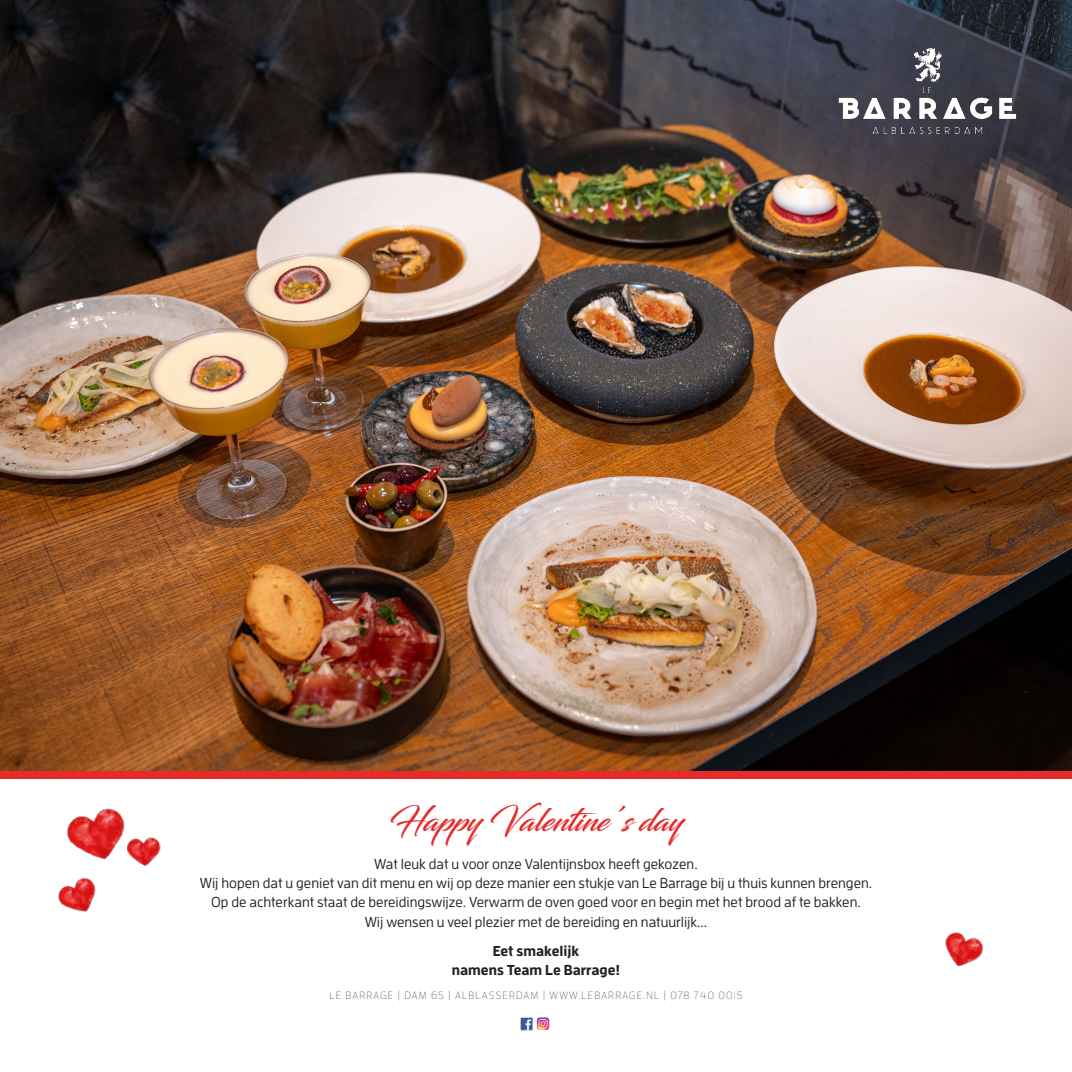
<style>
.page{position:relative;width:1072px;height:1072px;background:#fff}
.page>*{position:absolute;margin:0;border:0;box-sizing:border-box;transform-origin:0 0}
.t1{font:31.5px "Blacksword";color:#e62b2b}
.t2{font:500 14.35px "Enzo OT";color:#231f20}
.t3{font:700 14.35px "Enzo OT";color:#231f20}
.t4{font:300 10.5px "Enzo OT";letter-spacing:.11em;color:#636366}
</style>
<div class="page">
<img style="left:520px;top:1017px;width:30px;height:14px">
<img style="left:0;top:0;width:1071px;height:771px">
<img style="left:835px;top:46px;width:186px;height:93px">
<div style="left:0;top:771px;width:1071px;height:8px;background:#e62b2b"></div>
<img style="left:67px;top:808px;width:58px;height:52px">
<img style="left:121px;top:829px;width:40px;height:37px">
<img style="left:58px;top:878px;width:38px;height:34px">
<img style="left:945px;top:932px;width:39px;height:35px">
<p class="t1" style="left:389px;top:802px;width:295px">Happy Valentine’s day</p>
<p class="t2" style="left:374px;top:855px;width:325px">Wat leuk dat u voor onze Valentijnsbox heeft gekozen.</p>
<p class="t2" style="left:200px;top:874px;width:674px">Wij hopen dat u geniet van dit menu en wij op deze manier een stukje van Le Barrage bij u thuis kunnen brengen.</p>
<p class="t2" style="left:211px;top:894px;width:651px">Op de achterkant staat de bereidingswijze. Verwarm de oven goed voor en begin met het brood af te bakken.</p>
<p class="t2" style="left:365px;top:913px;width:344px">Wij wensen u veel plezier met de bereiding en natuurlijk...</p>
<p class="t3" style="left:492px;top:942px;width:88px">Eet smakelijk</p>
<p class="t3" style="left:452px;top:962px;width:170px">namens Team Le Barrage!</p>
<p class="t4" style="left:329px;top:988px;width:415px">LE BARRAGE | DAM 65 | ALBLASSERDAM | WWW.LEBARRAGE.NL | 078 740 0015</p>
</div>
